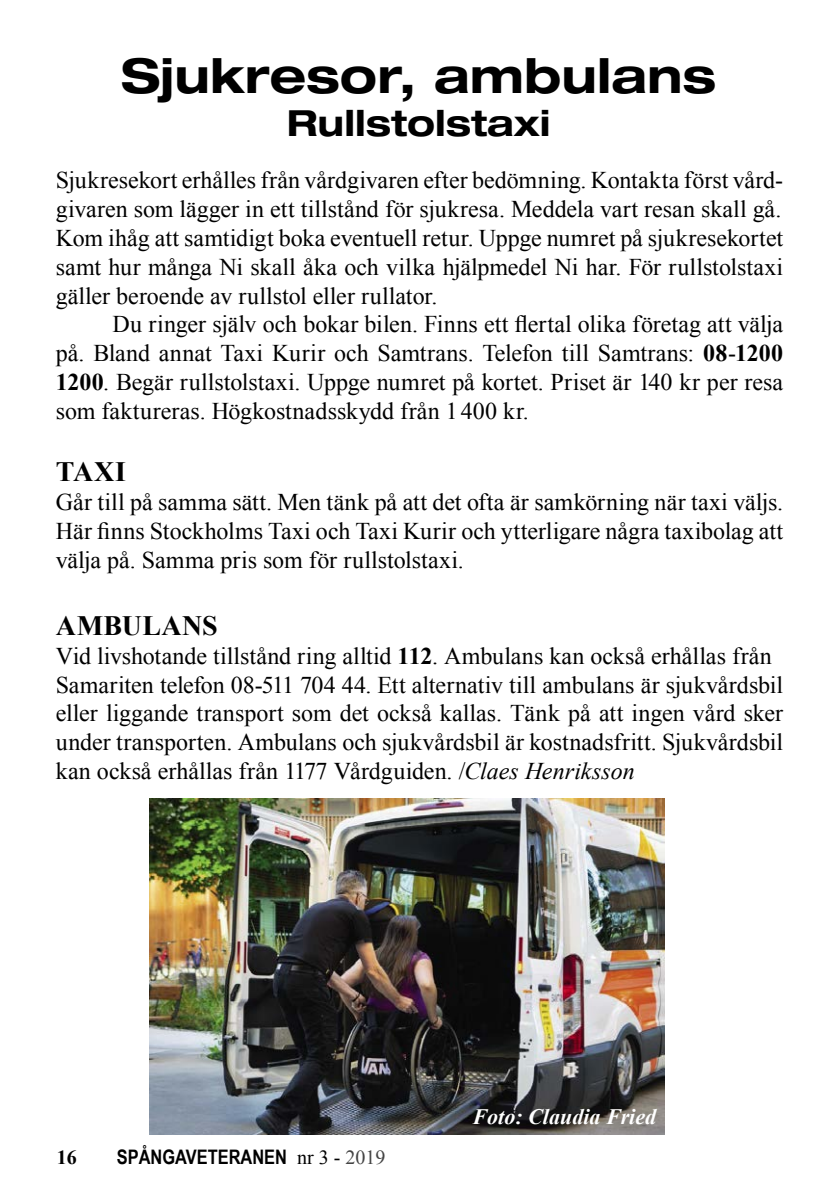
<style>
.page{position:relative;width:840px;height:1191px;background:#fff}
.page>*{position:absolute;margin:0;border:0;box-sizing:border-box;transform-origin:0 0}
.t1{font:700 expanded 48px "Helvetica Neue LT Pro";color:#000}
.t2{font:700 expanded 36px "Helvetica Neue LT Pro";color:#000}
.t3{font:700 28px "Times New Roman";letter-spacing:.02em;color:#000}
.t4{font:24px/28.8px "Times New Roman";color:#000;text-align:justify}
.t5{font:italic 700 22px "Times New Roman";color:#fff}
.t6{font:700 20px "Arial Narrow";color:#000}
.t7{font:700 20px "Times New Roman";color:#000}
.s1{font-weight:700}
.s2{font-style:italic}
.s3{font-family:"Times New Roman";font-weight:400}
.s4{font-family:"Times New Roman";font-weight:400;color:#444}
</style>
<div class="page">
<img style="left:149px;top:798px;width:514px;height:336px">
<h1 class="t1" style="left:121px;top:45px;width:596px">Sjukresor, ambulans</h1>
<h2 class="t2" style="left:287px;top:100px;width:265px">Rullstolstaxi</h2>
<p class="t4" style="left:56px;top:165px;width:728px">Sjukresekort erhålles från vårdgivaren efter bedömning. Kontakta först vård&shy;givaren som lägger in ett tillstånd för sjukresa. Meddela vart resan skall gå.<br>Kom ihåg att samtidigt boka eventuell retur. Uppge numret på sjukresekortet samt hur många Ni skall åka och vilka hjälpmedel Ni har. För rullstolstaxi gäller beroende av rullstol eller rullator.</p>
<p class="t4" style="left:56px;top:309px;width:728px;text-indent:57px">Du ringer själv och bokar bilen. Finns ett flertal olika företag att välja på. Bland annat Taxi Kurir och Samtrans. Telefon till Samtrans: <span class="s1">08</span>-<span class="s1">1200<br>1200</span>. Begär rullstolstaxi. Uppge numret på kortet. Priset är 140 kr per resa som faktureras. Högkostnadsskydd från 1400 kr.</p>
<p class="t3" style="left:56px;top:452px;width:72px">TAXI</p>
<p class="t4" style="left:56px;top:487px;width:728px">Går till på samma sätt. Men tänk på att det ofta är samkörning när taxi väljs.<br>Här finns Stockholms Taxi och Taxi Kurir och ytterligare några taxibolag att välja på. Samma pris som för rullstolstaxi.</p>
<p class="t3" style="left:56px;top:606px;width:163px">AMBULANS</p>
<p class="t4" style="left:56px;top:641px;width:728px;text-align:left">Vid livshotande tillstånd ring alltid <span class="s1">112</span>. Ambulans kan också erhållas från Samariten telefon 08-511 704 44. Ett alternativ till ambulans är sjukvårdsbil eller liggande transport som det också kallas. Tänk på att ingen vård sker under transporten. Ambulans och sjukvårdsbil är kostnadsfritt. Sjukvårdsbil kan också erhållas från 1177 Vårdguiden. /<span class="s2">Claes Henriksson</span></p>
<p class="t7" style="left:57px;top:1143px;width:21px">16</p>
<p class="t6" style="left:117px;top:1145px;width:270px">SPÅNGAVETERANEN <span class="s3">nr 3 -</span> <span class="s4">2019</span></p>
<p class="t5" style="left:472px;top:1101px;width:185px">Foto: Claudia Fried</p>
</div>
